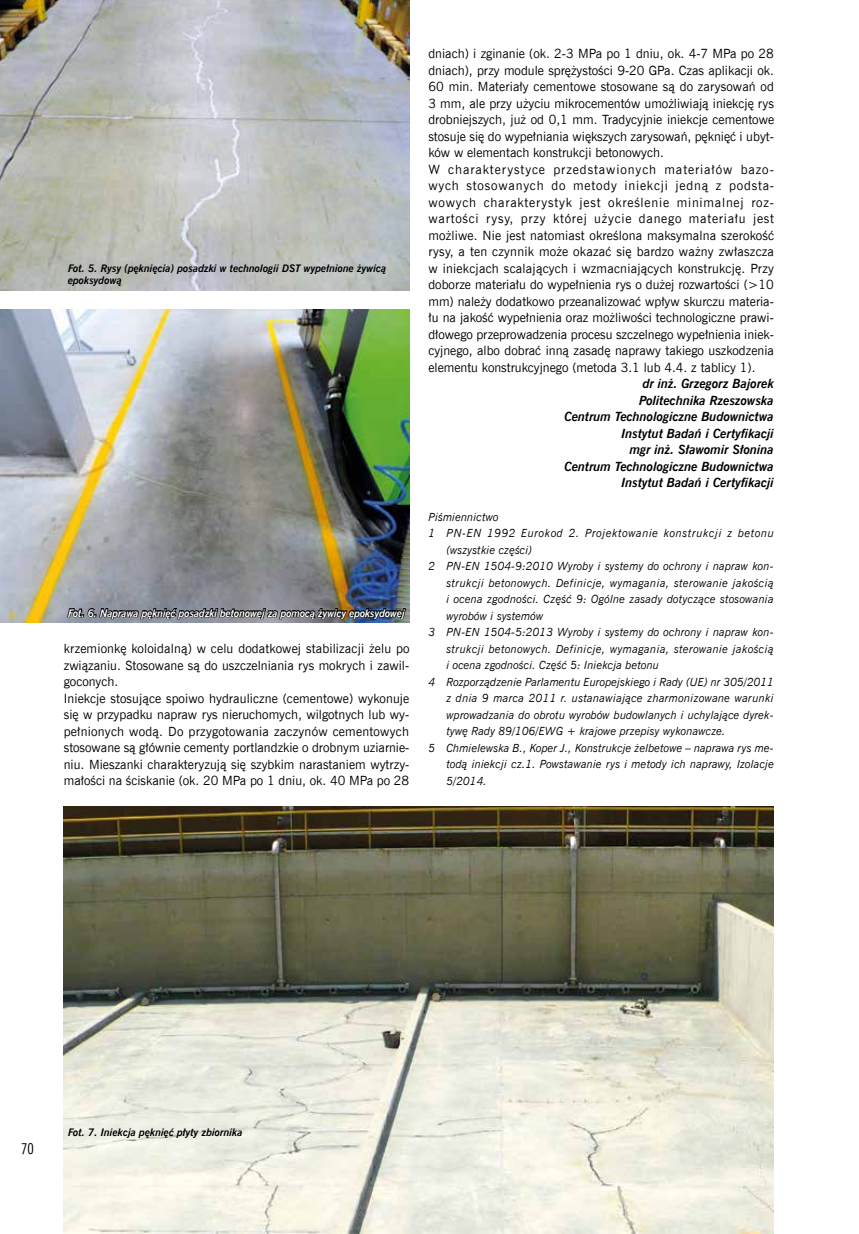
<style>
.page{position:relative;width:859px;height:1234px;background:#fff}
.page>*{position:absolute;margin:0;border:0;box-sizing:border-box;transform-origin:0 0}
.t1{font:15px "News Goth Cn EU";color:#000}
.t2{font:12.75px/16.5px "News Goth EU";color:#000}
.t3{font:italic 700 12.75px/16.5px "News Goth EU";color:#000;text-align:right}
.t4{font:italic 11.25px "News Goth EU";letter-spacing:.005em;color:#000}
.t5{font:italic 11.25px "News Goth EU";letter-spacing:.025em;color:#000}
.t6{font:italic 11.25px "News Goth EU";letter-spacing:.04em;color:#000}
.t7{font:italic 700 10.5px/12.6px "News Goth EU";color:#000}
.t8{font:italic 700 10.5px "News Goth EU";letter-spacing:-.01em;color:#fff}
</style>
<div class="page">
<img style="left:0;top:309px;width:409px;height:313px">
<img style="left:64px;top:806px;width:710px;height:427px">
<img style="left:0;top:0;width:409px;height:291px">
<img style="left:66px;top:599px;width:341px;height:24px">
<p class="t7" style="left:68px;top:262px;width:320px">Fot. 5. Rysy (pęknięcia) posadzki w technologii DST wypełnione żywicą epoksydową</p>
<p class="t8" style="left:68px;top:606px;width:338px">Fot. 6. Naprawa pęknięć posadzki betonowej za pomocą żywicy epoksydowej</p>
<p class="t2" style="left:64px;top:640px;width:347px">krzemionkę koloidalną) w celu dodatkowej stabilizacji żelu po związaniu. Stosowane są do uszczelniania rys mokrych i zawil&shy;goconych.<br>Iniekcje stosujące spoiwo hydrauliczne (cementowe) wykonuje się w przypadku napraw rys nieruchomych, wilgotnych lub wy&shy;pełnionych wodą. Do przygotowania zaczynów cementowych stosowane są głównie cementy portlandzkie o drobnym uziarnie&shy;niu. Mieszanki charakteryzują się szybkim narastaniem wytrzy&shy;małości na ściskanie (ok. 20 MPa po 1 dniu, ok. 40 MPa po 28</p>
<p class="t2" style="left:428px;top:46px;width:347px">dniach) i zginanie (ok. 2-3 MPa po 1 dniu, ok. 4-7 MPa po 28 dniach), przy module sprężystości 9-20 GPa. Czas aplikacji ok.<br>60 min. Materiały cementowe stosowane są do zarysowań od 3 mm, ale przy użyciu mikrocementów umożliwiają iniekcję rys drobniejszych, już od 0,1 mm. Tradycyjnie iniekcje cementowe stosuje się do wypełniania większych zarysowań, pęknięć i ubyt&shy;ków w elementach konstrukcji betonowych.<br>W charakterystyce przedstawionych materiałów bazo&shy;wych stosowanych do metody iniekcji jedną z podsta&shy;wowych charakterystyk jest określenie minimalnej roz&shy;wartości rysy, przy której użycie danego materiału jest możliwe. Nie jest natomiast określona maksymalna szerokość rysy, a ten czynnik może okazać się bardzo ważny zwłaszcza w iniekcjach scalających i wzmacniających konstrukcję. Przy doborze materiału do wypełnienia rys o dużej rozwartości (&gt;10 mm) należy dodatkowo przeanalizować wpływ skurczu materia&shy;łu na jakość wypełnienia oraz możliwości technologiczne prawi&shy;dłowego przeprowadzenia procesu szczelnego wypełnienia iniek&shy;cyjnego, albo dobrać inną zasadę naprawy takiego uszkodzenia elementu konstrukcyjnego (metoda 3.1 lub 4.4. z tablicy 1).</p>
<p class="t3" style="left:564px;top:376px;width:211px">dr inż. Grzegorz Bajorek<br>Politechnika Rzeszowska<br>Centrum Technologiczne Budownictwa<br>Instytut Badań i Certyfikacji<br>mgr inż. Sławomir Słonina<br>Centrum Technologiczne Budownictwa<br>Instytut Badań i Certyfikacji</p>
<p class="t4" style="left:428px;top:509px;width:72px">Piśmiennictwo</p>
<p class="t6" style="left:428px;top:526px;width:347px">1 PN-EN 1992 Eurokod 2. Projektowanie konstrukcji z betonu</p>
<p class="t4" style="left:446px;top:542px;width:87px">(wszystkie części)</p>
<p class="t4" style="left:428px;top:559px;width:347px">2 PN-EN 1504-9:2010 Wyroby i systemy do ochrony i napraw kon-</p>
<p class="t5" style="left:446px;top:575px;width:329px">strukcji betonowych. Definicje, wymagania, sterowanie jakością</p>
<p class="t4" style="left:446px;top:592px;width:329px">i ocena zgodności. Część 9: Ogólne zasady dotyczące stosowania</p>
<p class="t4" style="left:446px;top:608px;width:98px">wyrobów i systemów</p>
<p class="t4" style="left:428px;top:625px;width:347px">3 PN-EN 1504-5:2013 Wyroby i systemy do ochrony i napraw kon-</p>
<p class="t5" style="left:446px;top:641px;width:329px">strukcji betonowych. Definicje, wymagania, sterowanie jakością</p>
<p class="t4" style="left:446px;top:658px;width:214px">i ocena zgodności. Część 5: Iniekcja betonu</p>
<p class="t4" style="left:428px;top:674px;width:347px">4 Rozporządzenie Parlamentu Europejskiego i Rady (UE) nr 305/2011</p>
<p class="t4" style="left:446px;top:691px;width:329px">z dnia 9 marca 2011 r. ustanawiające zharmonizowane warunki</p>
<p class="t4" style="left:446px;top:707px;width:329px">wprowadzania do obrotu wyrobów budowlanych i uchylające dyrek-</p>
<p class="t4" style="left:446px;top:724px;width:281px">tywę Rady 89/106/EWG + krajowe przepisy wykonawcze.</p>
<p class="t4" style="left:428px;top:740px;width:347px">5 Chmielewska B., Koper J., Konstrukcje żelbetowe – naprawa rys me-</p>
<p class="t4" style="left:446px;top:757px;width:329px">todą iniekcji cz.1. Powstawanie rys i metody ich naprawy, Izolacje</p>
<p class="t4" style="left:446px;top:773px;width:42px">5/2014.</p>
<p class="t1" style="left:21px;top:1139px;width:14px">70</p>
<p class="t7" style="left:68px;top:1126px;width:176px">Fot. 7. Iniekcja pęknięć płyty zbiornika</p>
</div>
